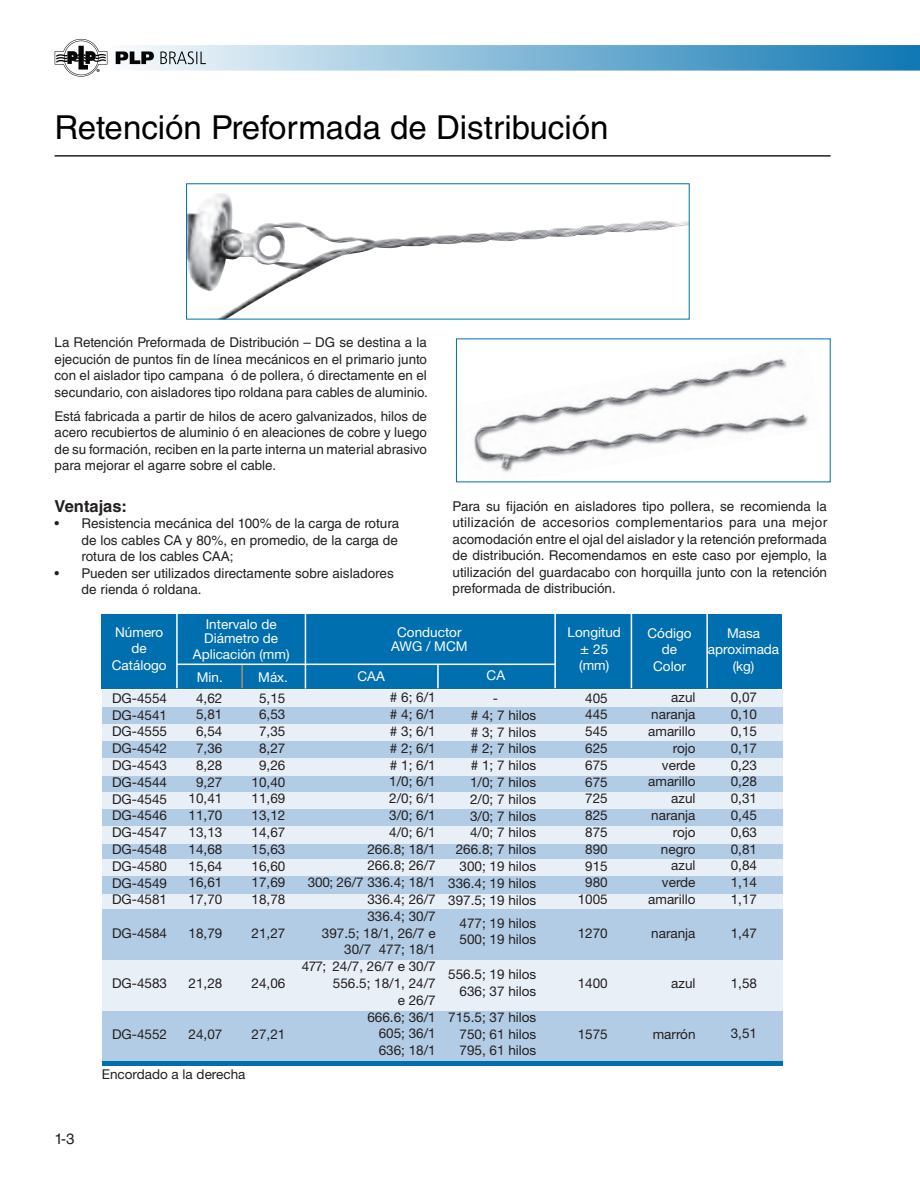
<style>
.page{position:relative;width:920px;height:1192px;background:#fff}
.page>*{position:absolute;margin:0;border:0;box-sizing:border-box;transform-origin:0 0}
.t1{font:33px "Helvetica LT Std";color:#000}
.t2{font:700 16.5px "Helvetica LT Std";color:#231f20}
.t3{font:15px "Helvetica LT Std";color:#231f20}
.t4{font:13.5px/16.8px "Helvetica Neue LT Std";color:#231f20;text-align:justify}
.t5{font:13.5px/16.5px "Helvetica LT Std";color:#231f20;text-align:justify}
.t6{font:13.5px/16.5px "Helvetica Neue LT Std";color:#fff;text-align:center}
.s1{font-size:15px}
</style>
<div class="page">
<hr style="left:55px;top:155px;width:775px;height:2px;background:#231f20">
<img style="left:455px;top:345px;width:367px;height:138px">
<img style="left:188px;top:193px;width:499px;height:124px">
<div style="left:102px;top:1011px;width:680px;height:50px;background:#b3cce5"></div>
<div style="left:102px;top:959px;width:680px;height:52px;background:#e8eff7"></div>
<div style="left:102px;top:892px;width:680px;height:17px;background:#e8eff7"></div>
<div style="left:102px;top:842px;width:680px;height:17px;background:#b3cce5"></div>
<div style="left:102px;top:859px;width:680px;height:17px;background:#e8eff7"></div>
<div style="left:102px;top:909px;width:680px;height:50px;background:#b3cce5"></div>
<div style="left:102px;top:876px;width:680px;height:17px;background:#b3cce5"></div>
<div style="left:102px;top:690px;width:680px;height:17px;background:#e8eff7"></div>
<div style="left:102px;top:707px;width:680px;height:17px;background:#b3cce5"></div>
<div style="left:102px;top:724px;width:680px;height:17px;background:#e8eff7"></div>
<div style="left:102px;top:775px;width:680px;height:17px;background:#b3cce5"></div>
<div style="left:102px;top:792px;width:680px;height:17px;background:#e8eff7"></div>
<div style="left:102px;top:809px;width:680px;height:17px;background:#b3cce5"></div>
<div style="left:102px;top:826px;width:680px;height:17px;background:#e8eff7"></div>
<div style="left:102px;top:741px;width:680px;height:17px;background:#b3cce5"></div>
<div style="left:102px;top:758px;width:680px;height:17px;background:#e8eff7"></div>
<hr style="left:102px;top:1061px;width:680px;height:4px;background:#006faf">
<div style="left:101px;top:614px;width:680px;height:74px;background:#006faf"></div>
<hr style="left:304px;top:613px;width:2px;height:75px;background:#fff">
<hr style="left:176px;top:614px;width:2px;height:74px;background:#fff">
<hr style="left:554px;top:614px;width:1px;height:74px;background:#fff">
<hr style="left:177px;top:663px;width:378px;height:2px;background:#fff">
<hr style="left:630px;top:614px;width:2px;height:74px;background:#fff">
<hr style="left:706px;top:614px;width:1px;height:74px;background:#fff">
<hr style="left:241px;top:665px;width:2px;height:23px;background:#b28f63">
<svg style="left:437px;top:665px;width:1px;height:23px"></svg>
<svg style="left:55px;top:39px;width:864px;height:38px"></svg>
<h1 class="t1" style="left:55px;top:108px;width:555px">Retención Preformada de Distribución</h1>
<p class="t5" style="left:55px;top:334px;width:374px">La Retención Preformada de Distribución – DG se destina a la ejecución de puntos fin de línea mecánicos en el primario junto con el aislador tipo campana ó de pollera, ó directamente en el secundario, con aisladores tipo roldana para cables de aluminio.</p>
<p class="t5" style="left:55px;top:407px;width:374px">Está fabricada a partir de hilos de acero galvanizados, hilos de acero recubiertos de aluminio ó en aleaciones de cobre y luego de su formación, reciben en la parte interna un material abrasivo para mejorar el agarre sobre el cable.</p>
<p class="t2" style="left:55px;top:496px;width:74px">Ventajas:</p>
<p class="t5" style="left:82px;top:515px;width:319px;text-indent:-27px">• Resistencia mecánica del 100% de la carga de rotura de los cables CA y 80%, en promedio, de la carga de rotura de los cables CAA;</p>
<p class="t5" style="left:82px;top:565px;width:313px;text-indent:-27px">• Pueden ser utilizados directamente sobre aisladores de rienda ó roldana.</p>
<p class="t5" style="left:452px;top:498px;width:376px">Para su fijación en aisladores tipo pollera, se recomienda la utilización de accesorios complementarios para una mejor acomodación entre el ojal del aislador y la retención preformada de distribución. Recomendamos en este caso por ejemplo, la utilización del guardacabo con horquilla junto con la retención preformada de distribución.</p>
<p class="t3" style="left:55px;top:1130px;width:21px">1-3</p>
<p class="t6" style="left:112px;top:623px;width:56px">Número de<br>Catálogo</p>
<p class="t6" style="left:204px;top:617px;width:75px;line-height:13.5px;text-align:left">Intervalo de<br>Diámetro de</p>
<p class="t6" style="left:391px;top:625px;width:78px;line-height:13.5px">Conductor<br>AWG / MCM</p>
<p class="t6" style="left:193px;top:645px;width:98px">Aplicación (mm)</p>
<p class="t6" style="left:197px;top:669px;width:28px">Min.</p>
<p class="t6" style="left:486px;top:667px;width:20px">CA</p>
<p class="t6" style="left:258px;top:669px;width:31px">Máx.</p>
<p class="t6" style="left:357px;top:667px;width:29px">CAA</p>
<p class="t4" style="left:112px;top:689px;width:57px">DG-4554<br>DG-4541<br>DG-4555<br>DG-4542<br>DG-4543<br>DG-4544<br>DG-4545<br>DG-4546<br>DG-4547<br>DG-4548<br>DG-4580<br>DG-4549<br>DG-4581</p>
<p class="t4" style="left:112px;top:924px;width:57px">DG-4584</p>
<p class="t4" style="left:112px;top:975px;width:57px">DG-4583</p>
<p class="t4" style="left:112px;top:1025px;width:57px">DG-4552</p>
<p class="t4" style="left:188px;top:689px;width:35px;text-align:center">4,62<br>5,81<br>6,54<br>7,36<br>8,28<br>9,27<br>10,41<br>11,70<br>13,13<br>14,68<br>15,64<br>16,61<br>17,70</p>
<p class="t4" style="left:188px;top:924px;width:35px">18,79</p>
<p class="t4" style="left:188px;top:975px;width:35px">21,28</p>
<p class="t4" style="left:188px;top:1025px;width:35px">24,07</p>
<p class="t4" style="left:251px;top:689px;width:35px;text-align:center">5,15<br>6,53<br>7,35<br>8,27<br>9,26<br>10,40<br>11,69<br>13,12<br>14,67<br>15,63<br>16,60<br>17,69<br>18,78</p>
<p class="t4" style="left:251px;top:924px;width:35px">21,27</p>
<p class="t4" style="left:251px;top:974px;width:35px">24,06</p>
<p class="t4" style="left:251px;top:1025px;width:35px">27,21</p>
<p class="t4" style="left:102px;top:1065px;width:145px">Encordado a la derecha</p>
<p class="t4" style="left:302px;top:689px;width:135px;text-align:right"># 6; 6/1<br># 4; 6/1<br># 3; 6/1<br># 2; 6/1<br># 1; 6/1<br>1/0; 6/1<br>2/0; 6/1<br>3/0; 6/1<br>4/0; 6/1<br>266.8; 18/1<br>266.8; 26/7<br>300; 26/7 336.4; 18/1<br>336.4; 26/7<br>336.4; 30/7<br>397.5; 18/1, 26/7 e<br>30/7 477; 18/1<br>477; 24/7, 26/7 e 30/7<br>556.5; 18/1, 24/7<br>e 26/7<br>666.6; 36/1<br>605; 36/1<br>636; 18/1</p>
<p class="t4" style="left:493px;top:689px;width:7px">-</p>
<p class="t4" style="left:470px;top:706px;width:67px"># 4; 7 hilos</p>
<p class="t4" style="left:470px;top:723px;width:67px"># 3; 7 hilos</p>
<p class="t4" style="left:470px;top:740px;width:67px"># 2; 7 hilos</p>
<p class="t4" style="left:470px;top:757px;width:67px"># 1; 7 hilos</p>
<p class="t4" style="left:470px;top:773px;width:68px">1/0; 7 hilos</p>
<p class="t4" style="left:470px;top:790px;width:68px">2/0; 7 hilos</p>
<p class="t4" style="left:470px;top:807px;width:68px">3/0; 7 hilos</p>
<p class="t4" style="left:470px;top:824px;width:68px">4/0; 7 hilos</p>
<p class="t4" style="left:455px;top:840px;width:82px">266.8; 7 hilos</p>
<p class="t4" style="left:459px;top:857px;width:78px">300; 19 hilos</p>
<p class="t4" style="left:448px;top:874px;width:90px">336.4; 19 hilos</p>
<p class="t4" style="left:448px;top:891px;width:90px">397.5; 19 hilos</p>
<p class="t4" style="left:459px;top:914px;width:78px">477; 19 hilos<br>500; 19 hilos</p>
<p class="t4" style="left:448px;top:965px;width:90px;text-align:right">556.5; 19 hilos<br>636; 37 hilos</p>
<p class="t4" style="left:459px;top:1008px;width:78px;text-indent:-11px">715.5; 37 hilos 750; 61 hilos 795, 61 hilos</p>
<p class="t6" style="left:567px;top:624px;width:55px">Longitud <span class="s1">±</span> 25 (mm)</p>
<p class="t6" style="left:647px;top:624px;width:45px">Código de<br>Color</p>
<p class="t6" style="left:707px;top:624px;width:73px">Masa aproximada (kg)</p>
<p class="t4" style="left:577px;top:689px;width:32px;text-align:center">405<br>445<br>545<br>625<br>675<br>675<br>725<br>825<br>875<br>890<br>915<br>980<br>1005</p>
<p class="t4" style="left:577px;top:924px;width:32px">1270</p>
<p class="t4" style="left:577px;top:975px;width:32px">1400</p>
<p class="t4" style="left:577px;top:1025px;width:32px">1575</p>
<p class="t4" style="left:648px;top:689px;width:49px;text-align:right">azul naranja amarillo rojo verde amarillo azul naranja rojo negro azul verde amarillo</p>
<p class="t4" style="left:651px;top:924px;width:46px">naranja</p>
<p class="t4" style="left:671px;top:974px;width:26px">azul</p>
<p class="t4" style="left:652px;top:1025px;width:44px">marrón</p>
<p class="t4" style="left:730px;top:689px;width:28px">0,07<br>0,10<br>0,15<br>0,17<br>0,23<br>0,28<br>0,31<br>0,45<br>0,63<br>0,81<br>0,84<br>1,14<br>1,17</p>
<p class="t4" style="left:730px;top:924px;width:28px">1,47</p>
<p class="t4" style="left:730px;top:974px;width:28px">1,58</p>
<p class="t4" style="left:730px;top:1025px;width:28px">3,51</p>
</div>
